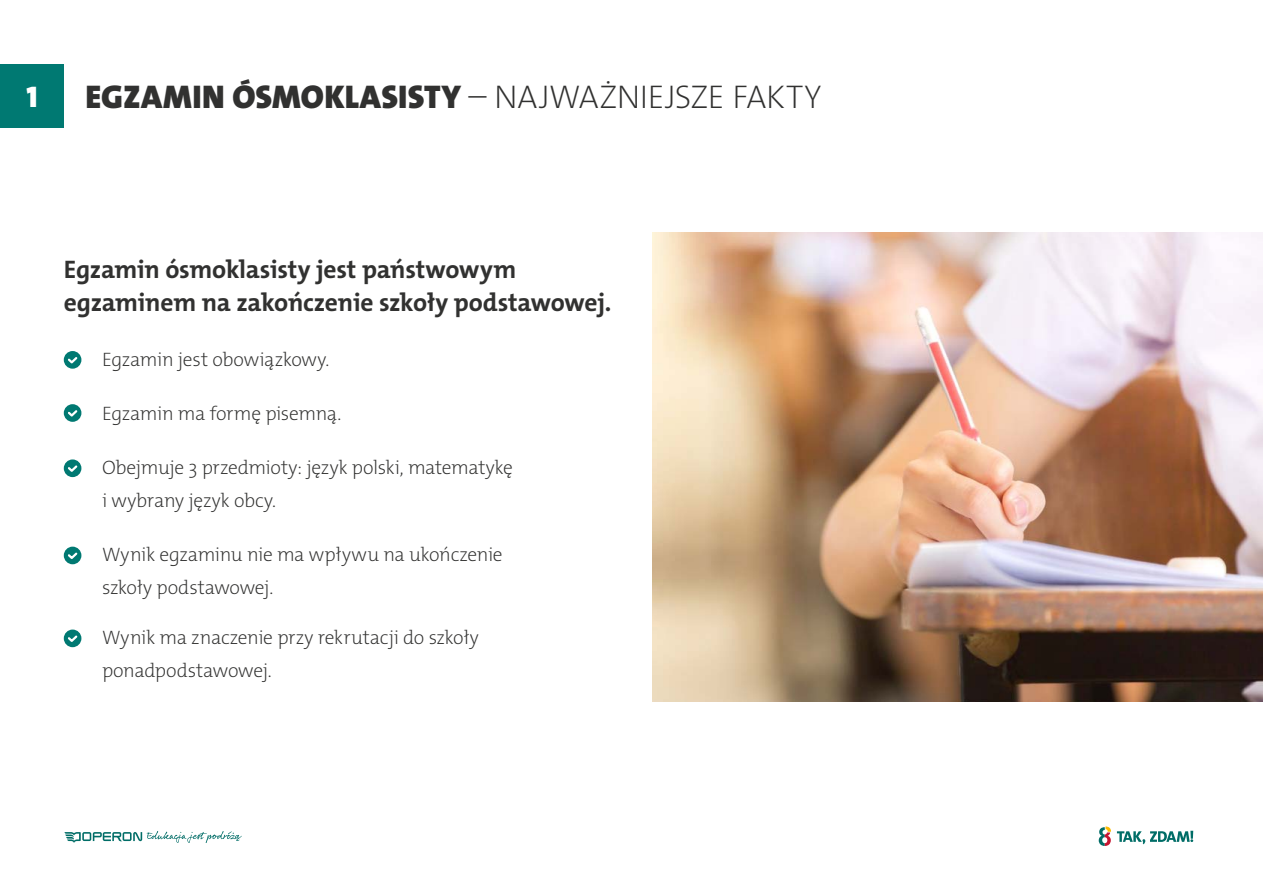
<style>
.page{position:relative;width:1263px;height:893px;background:#fff}
.page>*{position:absolute;margin:0;border:0;box-sizing:border-box;transform-origin:0 0}
.t1{font:900 33px "The Mix Os F";letter-spacing:.01em;color:#313130}
.t2{font:900 30px "The Mix Os F";color:#fff}
.t3{font:700 25.5px/33px "The Mix Os F";letter-spacing:-.01em;color:#313130}
.t4{font:200 19.5px/33px "The Mix Os F";letter-spacing:-.015em;color:#313130}
.s1{font-weight:200}
</style>
<div class="page">
<svg style="left:65px;top:831px;width:177px;height:12px"></svg>
<svg style="left:1117px;top:831px;width:76px;height:13px"></svg>
<svg style="left:1099px;top:826px;width:12px;height:20px"></svg>
<div style="left:0;top:64px;width:64px;height:64px;background:#007972"></div>
<img style="left:653px;top:233px;width:610px;height:468px">
<div style="left:64px;top:351px;width:17px;height:18px;background:#007972;border-radius:50%"></div>
<svg style="left:68px;top:357px;width:10px;height:7px"></svg>
<div style="left:64px;top:404px;width:17px;height:18px;background:#007972;border-radius:50%"></div>
<svg style="left:68px;top:410px;width:10px;height:7px"></svg>
<div style="left:64px;top:459px;width:17px;height:18px;background:#007972;border-radius:50%"></div>
<svg style="left:68px;top:465px;width:10px;height:7px"></svg>
<div style="left:64px;top:547px;width:17px;height:17px;background:#007972;border-radius:50%"></div>
<svg style="left:68px;top:552px;width:10px;height:7px"></svg>
<div style="left:64px;top:630px;width:17px;height:17px;background:#007972;border-radius:50%"></div>
<svg style="left:68px;top:635px;width:10px;height:7px"></svg>
<h2 class="t2" style="left:27px;top:77px;width:13px">1</h2>
<h1 class="t1" style="left:85px;top:76px;width:738px">EGZAMIN ÓSMOKLASISTY <span class="s1">– najważniejsze fakty</span></h1>
<h3 class="t3" style="left:64px;top:253px;width:549px">Egzamin ósmoklasisty jest państwowym egzaminem na zakończenie szkoły podstawowej.</h3>
<p class="t4" style="left:102px;top:343px;width:229px">Egzamin jest obowiązkowy.</p>
<p class="t4" style="left:102px;top:397px;width:241px">Egzamin ma formę pisemną.</p>
<p class="t4" style="left:102px;top:451px;width:412px">Obejmuje 3 przedmioty: język polski, matematykę i wybrany język obcy.</p>
<p class="t4" style="left:102px;top:538px;width:402px">Wynik egzaminu nie ma wpływu na ukończenie szkoły podstawowej.</p>
<p class="t4" style="left:102px;top:621px;width:379px">Wynik ma znaczenie przy rekrutacji do szkoły ponadpodstawowej.</p>
</div>
